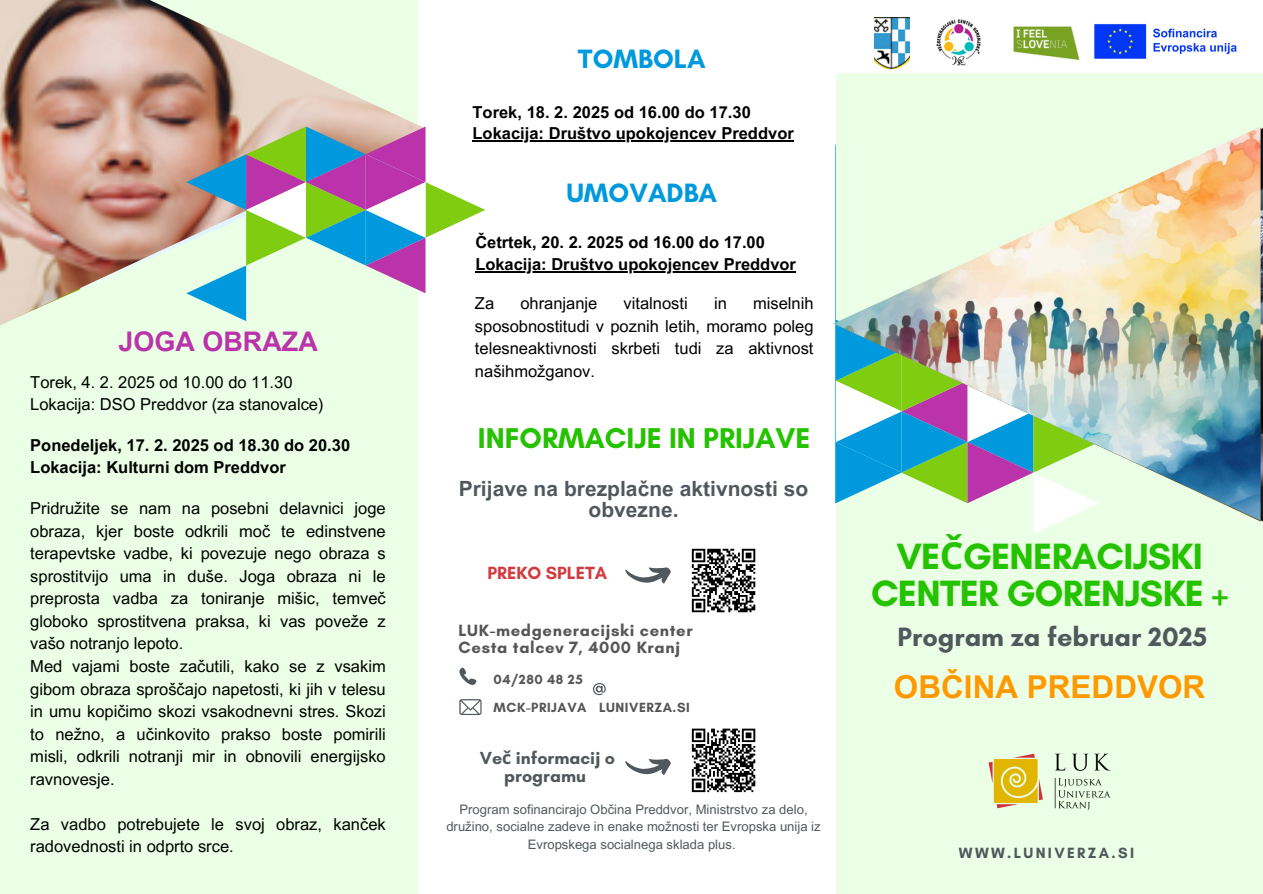
<style>
.page{position:relative;width:1263px;height:894px;background:#fff}
.page>*{position:absolute;margin:0;border:0;box-sizing:border-box;transform-origin:0 0}
.t1{font:700 37.2px/37.2px "Glacial Indifference";letter-spacing:-.02em;color:#25c200;text-align:center}
.t2{font:700 31.5px "Arial MT Pro";color:#f90}
.t3{font:700 29.1px "Glacial Indifference";color:#25c200}
.t4{font:700 27px "Glacial Indifference";color:#51585d}
.t5{font:700 27px "Glacial Indifference";color:#09d}
.t6{font:700 27px "Arial MT Pro";color:#b3a}
.t7{font:700 21px/21.3px "Arial MT Pro";color:#51585d;text-align:center}
.t8{font:700 18px "Glacial Indifference";color:#d23c41}
.t9{font:700 17.85px/18.1px "Glacial Indifference";color:#51585d;text-align:center}
.t10{font:700 16.65px "Glacial Indifference";letter-spacing:.04em;color:#565656}
.t11{font:16.5px/22.5px "Arial MT Pro";color:#000;text-align:justify}
.t12{font:700 16.5px "Arial MT Pro";color:#000}
.t13{font:700 15.15px "Glacial Indifference";letter-spacing:.155em;color:#51585d}
.t14{font:700 13.5px "Glacial Indifference";letter-spacing:.04em;color:#565656}
.t15{font:13.05px/17.4px "Arial MT Pro";color:#51585d;text-align:center}
.s1{font-family:"Noto Sans"}
</style>
<div class="page">
<div style="left:0;top:0;width:1263px;height:893px;background:#eaffe5"></div>
<div style="left:828px;top:0;width:435px;height:73px;background:#fff"></div>
<div style="left:418px;top:0;width:418px;height:893px;background:#fff"></div>
<img style="left:988px;top:753px;width:123px;height:58px">
<svg style="left:459px;top:667px;width:17px;height:17px"></svg>
<svg style="left:459px;top:699px;width:22px;height:15px"></svg>
<svg style="left:593px;top:683px;width:12px;height:12px"></svg>
<img style="left:1013px;top:26px;width:67px;height:35px">
<img style="left:1094px;top:24px;width:143px;height:35px">
<svg style="left:625px;top:758px;width:46px;height:17px"></svg>
<img style="left:874px;top:18px;width:35px;height:50px">
<svg style="left:691px;top:728px;width:65px;height:64px"></svg>
<img style="left:0;top:0;width:420px;height:325px">
<svg style="left:186px;top:126px;width:299px;height:195px"></svg>
<img style="left:936px;top:19px;width:45px;height:47px">
<hr style="left:472px;top:140px;width:322px;height:1px;background:#000">
<hr style="left:475px;top:271px;width:321px;height:1px;background:#000">
<img style="left:833px;top:127px;width:427px;height:393px">
<svg style="left:691px;top:548px;width:65px;height:65px"></svg>
<svg style="left:625px;top:567px;width:46px;height:16px"></svg>
<p class="t6" style="left:118px;top:331px;width:201px">JOGA OBRAZA</p>
<p class="t11" style="left:30px;top:373px;width:264px">Torek, 4. 2. 2025 od 10.00 do 11.30</p>
<p class="t11" style="left:30px;top:395px;width:295px">Lokacija: DSO Preddvor (za stanovalce)</p>
<p class="t12" style="left:30px;top:439px;width:321px">Ponedeljek, 17. 2. 2025 od 18.30 do 20.30</p>
<p class="t12" style="left:30px;top:461px;width:257px">Lokacija: Kulturni dom Preddvor</p>
<p class="t11" style="left:30px;top:499px;width:357px">Pridružite se nam na posebni delavnici joge obraza, kjer boste odkrili moč te edinstvene terapevtske vadbe, ki povezuje nego obraza s sprostitvijo uma in duše. Joga obraza ni le preprosta vadba za toniranje mišic, temveč globoko sprostitvena praksa, ki vas poveže z vašo notranjo lepoto.</p>
<p class="t11" style="left:30px;top:656px;width:357px">Med vajami boste začutili, kako se z vsakim gibom obraza sproščajo napetosti, ki jih v telesu in umu kopičimo skozi vsakodnevni stres. Skozi to nežno, a učinkovito prakso boste pomirili misli, odkrili notranji mir in obnovili energijsko ravnovesje.</p>
<p class="t11" style="left:30px;top:814px;width:357px">Za vadbo potrebujete le svoj obraz, kanček radovednosti in odprto srce.</p>
<h5 class="t5" style="left:578px;top:42px;width:129px">TOMBOLA</h5>
<p class="t12" style="left:472px;top:106px;width:280px">Torek, 18. 2. 2025 od 16.00 do 17.30</p>
<p class="t12" style="left:472px;top:127px;width:323px">Lokacija: Društvo upokojencev Preddvor</p>
<p class="t5" style="left:566px;top:176px;width:152px">UMOVADBA</p>
<h6 class="t12" style="left:475px;top:235px;width:291px">Četrtek, 20. 2. 2025 od 16.00 do 17.00</h6>
<p class="t12" style="left:475px;top:258px;width:322px">Lokacija: Društvo upokojencev Preddvor</p>
<p class="t11" style="left:475px;top:294px;width:340px;text-indent:278px">miselnih sposobnostitudi v poznih letih, moramo poleg telesneaktivnosti skrbeti tudi za aktivnost našihmožganov.</p>
<p class="t11" style="left:475px;top:294px;width:21px">Za</p>
<p class="t11" style="left:520px;top:294px;width:78px">ohranjanje</p>
<p class="t11" style="left:624px;top:294px;width:66px">vitalnosti</p>
<p class="t11" style="left:714px;top:294px;width:14px">in</p>
<h3 class="t3" style="left:478px;top:420px;width:334px">INFORMACIJE IN PRIJAVE</h3>
<p class="t7" style="left:459px;top:480px;width:351px">Prijave na brezplačne aktivnosti so obvezne.</p>
<p class="t8" style="left:487px;top:561px;width:121px">PREKO SPLETA</p>
<p class="t10" style="left:458px;top:620px;width:236px">LUK-medgeneracijski center</p>
<p class="t10" style="left:458px;top:636px;width:223px">Cesta talcev 7, 4000 Kranj</p>
<p class="t14" style="left:494px;top:671px;width:91px">04/280 48 25</p>
<h3 class="t14" style="left:494px;top:699px;width:198px">MCK-PRIJAVA LUNIVERZA.SI</h3>
<p class="t9" style="left:480px;top:748px;width:137px">Ve<span class="s1">č</span> informacij o programu</p>
<p class="t15" style="left:446px;top:802px;width:376px">Program sofinancirajo Občina Preddvor, Ministrstvo za delo, družino, socialne zadeve in enake možnosti ter Evropska unija iz<br>Evropskega socialnega sklada plus.</p>
<p class="t1" style="left:871px;top:537px;width:359px">VE<span class="s1">Č</span>GENERACIJSKI<br>CENTER GORENJSKE +</p>
<p class="t4" style="left:897px;top:619px;width:311px">Program za februar 2025</p>
<p class="t2" style="left:894px;top:675px;width:313px">OBČINA PREDDVOR</p>
<p class="t13" style="left:959px;top:843px;width:177px">WWW.LUNIVERZA.SI</p>
</div>
